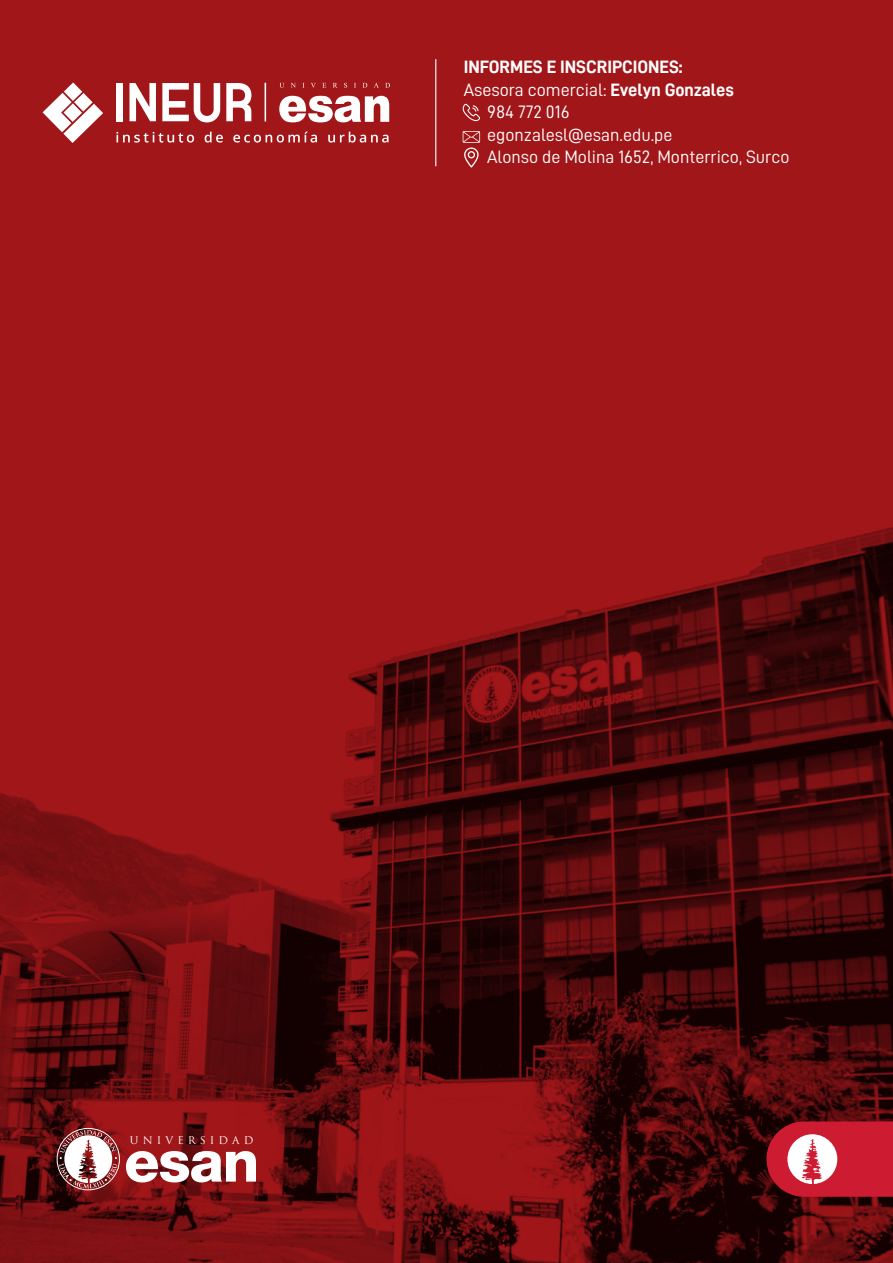
<style>
.page{position:relative;width:893px;height:1263px;background:#a11619}
.page>*{position:absolute;margin:0;border:0;box-sizing:border-box;transform-origin:0 0}
.t1{font:18px/22.5px "D DIN";color:#fff}
.t2{font:18px "D DIN Bold";color:#fff}
.t3{font:10.35px "Trajan Pro";letter-spacing:.385em;color:#fff}
.s1{font-family:"D DIN Bold"}
</style>
<div class="page">
<img style="left:1px;top:527px;width:892px;height:736px">
<svg style="left:766px;top:1121px;width:127px;height:76px"></svg>
<svg style="left:126px;top:1151px;width:130px;height:31px"></svg>
<div style="left:57px;top:1128px;width:63px;height:62px;border:1px solid #fff;border-radius:50%"></div>
<svg style="left:59px;top:1130px;width:58px;height:58px"></svg>
<svg style="left:43px;top:82px;width:347px;height:61px"></svg>
<hr style="left:265px;top:83px;width:1px;height:39px;background:#fff">
<svg style="left:462px;top:104px;width:18px;height:17px"></svg>
<svg style="left:463px;top:131px;width:17px;height:37px"></svg>
<hr style="left:435px;top:59px;width:1px;height:107px;background:#fff">
<p class="t2" style="left:464px;top:57px;width:221px">INFORMES E INSCRIPCIONES:</p>
<p class="t1" style="left:487px;top:78px;width:304px;text-indent:-23px">Asesora comercial: <span class="s1">Evelyn Gonzales<br></span>984 772 016<br>egonzalesl@esan.edu.pe<br>Alonso de Molina 1652, Monterrico, Surco</p>
<p class="t3" style="left:130px;top:1134px;width:125px">UNIVERSIDAD</p>
</div>
